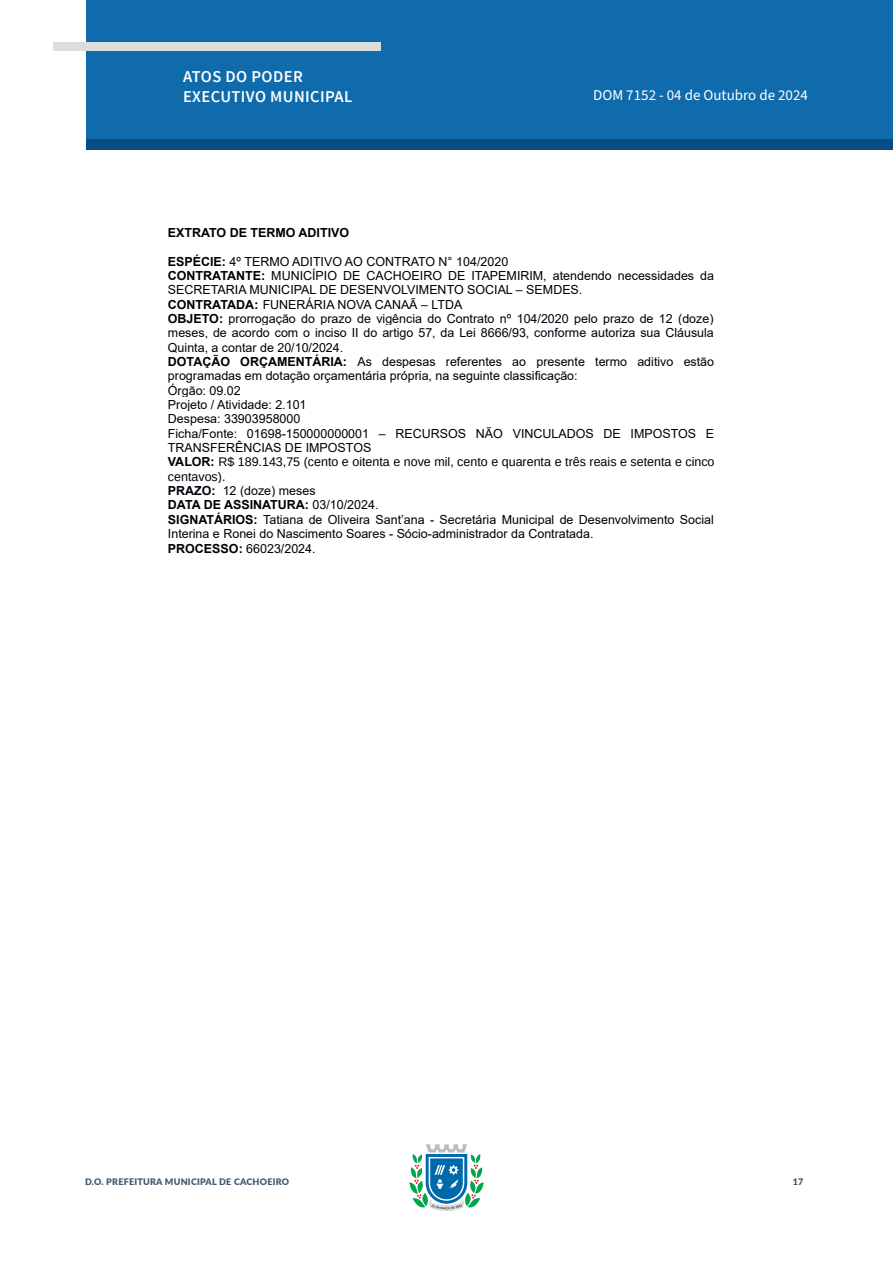
<style>
.page{position:relative;width:893px;height:1263px;background:#fff}
.page>*{position:absolute;margin:0;border:0;box-sizing:border-box;transform-origin:0 0}
.t1{font:600 16.5px/19.8px "Source Sans Pro";letter-spacing:.025em;color:#fff}
.t2{font:15px "Source Sans Pro";color:#fff}
.t3{font:12.45px/14.4px "Arial";color:#000}
.t4{font:700 12.45px "Arial";color:#000}
.t5{font:900 9px "Lato";letter-spacing:.025em;color:#405970}
.s1{font-weight:700}
.s2{color:#00000a}
.s3{font-family:"Liberation Sans"}
.s4{font-weight:700;color:#00000a}
</style>
<div class="page">
<svg style="left:409px;top:1144px;width:75px;height:67px"></svg>
<div style="left:86px;top:0;width:807px;height:140px;background:#0f6bab"></div>
<div style="left:87px;top:140px;width:806px;height:10px;background:#084c86"></div>
<div style="left:53px;top:42px;width:328px;height:9px;background:#ddd"></div>
<h1 class="t1" style="left:183px;top:67px;width:171px">ATOS DO PODER<br>EXECUTIVO MUNICIPAL</h1>
<p class="t2" style="left:593px;top:85px;width:216px">DOM 7152 - 04 de Outubro de 2024</p>
<p class="t4" style="left:168px;top:226px;width:183px">EXTRATO DE TERMO ADITIVO</p>
<p class="t3" style="left:168px;top:254px;width:548px"><span class="s1">ESPÉCIE:</span> 4º TERMO ADITIVO AO CONTRATO N° 104/2020<br><span class="s1">CONTRATANTE:</span> MUNICÍPIO DE CACHOEIRO DE ITAPEMIRIM, atendendo necessidades da SECRETARIA MUNICIPAL DE DESENVOLVIMENTO SOCIAL – SEMDES.<br><span class="s1">CONTRATADA:</span> FUNERÁRIA NOVA CANAÃ – LTDA<br><span class="s1">OBJETO:</span> <span class="s2">prorrogação do prazo de vigência do Contrato nº 104/2020 pelo prazo de 12 (doze) meses, de acordo com o inciso II do artigo 57, da Lei 8666/93, conforme autoriza sua Cláusula Quinta, a contar de 20/10/2024.<br></span><span class="s1">DOTAÇÃO ORÇAMENTÁRIA:</span> As despesas referentes ao presente termo aditivo estão programadas em dotação orçamentária própria, na seguinte classificação:<br>Órgão: 09.02<br>Projeto / Atividade: 2.101<br>Despesa: 33903958000<br>Ficha/Fonte: 01698-150000000001 – RECURSOS NÃO VINCULADOS DE IMPOSTOS E TRANSFERÊNCIAS DE IMPOSTOS<br><span class="s1">VALOR:</span> <span class="s3">R$ 189.143,75 (cento e oitenta e nove mil, cento e quarenta e três reais e setenta e cinco centavos).<br></span><span class="s4">PRAZO:</span> <span class="s2">12 (doze) meses<br></span><span class="s1">DATA DE ASSINATURA:</span> 03/10/2024.<br><span class="s1">SIGNATÁRIOS:</span> Tatiana de Oliveira Sant’ana - Secretária Municipal de Desenvolvimento Social Interina e Ronei do Nascimento Soares - Sócio-administrador da Contratada.<br><span class="s1">PROCESSO:</span> 66023/2024.</p>
<p class="t5" style="left:85px;top:1175px;width:206px">D.O. PREFEITURA MUNICIPAL DE CACHOEIRO</p>
<p class="t5" style="left:793px;top:1175px;width:12px">17</p>
</div>
